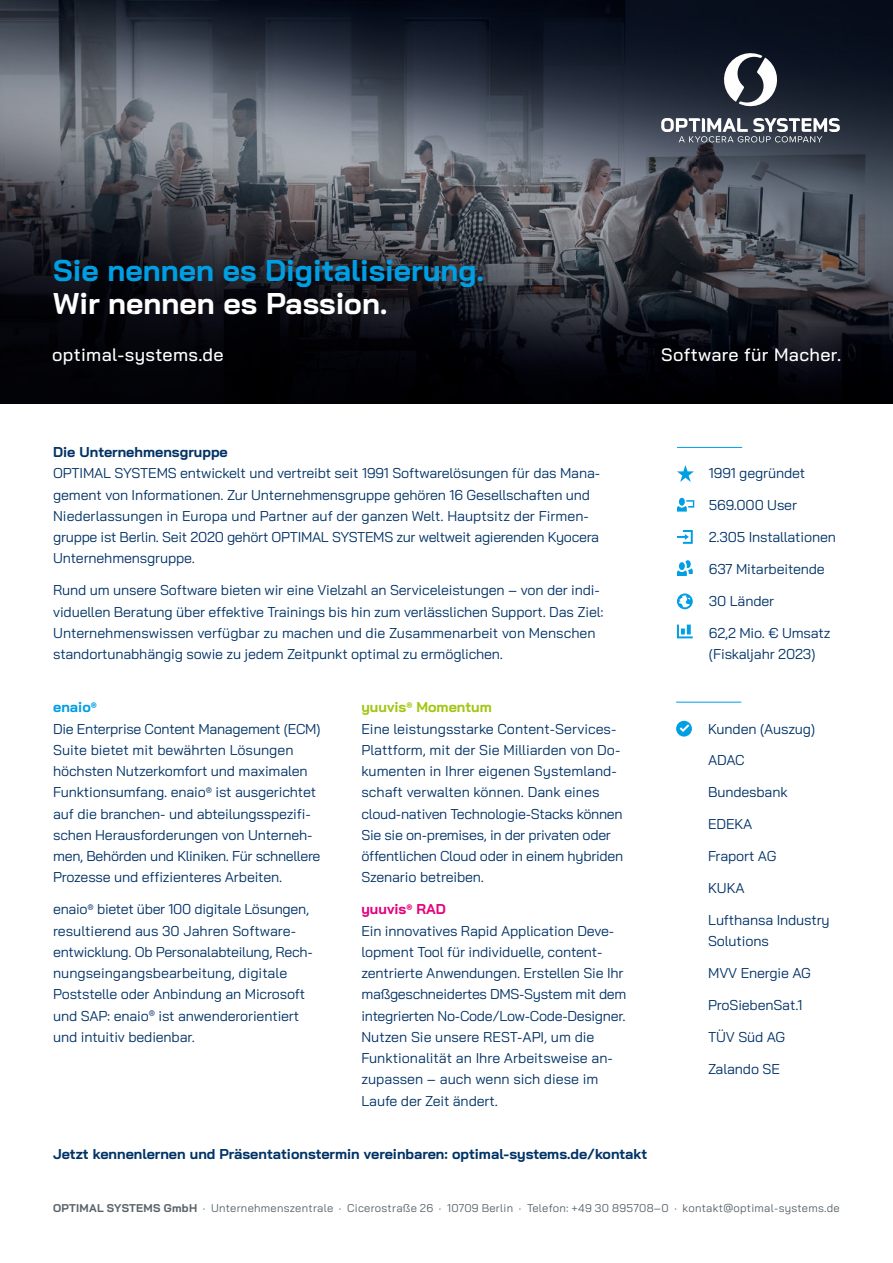
<style>
.page{position:relative;width:893px;height:1263px;background:#fff}
.page>*{position:absolute;margin:0;border:0;box-sizing:border-box;transform-origin:0 0}
.t1{font:700 30px "Bai Jamjuree";color:#009ee3}
.t2{font:700 30px "Bai Jamjuree";color:#fff}
.t3{font:500 18px "Bai Jamjuree";letter-spacing:.02em;color:#fff}
.t4{font:14.25px/21.3px "Bai Jamjuree";letter-spacing:-.01em;color:#003266}
.t5{font:700 14.25px "Bai Jamjuree";color:#003266}
.t6{font:11.25px "Bai Jamjuree";letter-spacing:.025em;color:#586369}
.s1{font-weight:700;color:#009ee3}
.s2{font-weight:700;color:#a2c613}
.s3{font-weight:700;color:#e5007d}
.s4{font-weight:700}
</style>
<div class="page">
<img style="left:0;top:0;width:893px;height:404px">
<hr style="left:677px;top:447px;width:65px;height:1px;background:#009ee3">
<svg style="left:677px;top:465px;width:17px;height:17px"></svg>
<svg style="left:677px;top:625px;width:16px;height:13px"></svg>
<svg style="left:677px;top:560px;width:16px;height:16px"></svg>
<svg style="left:677px;top:530px;width:16px;height:14px"></svg>
<svg style="left:677px;top:593px;width:16px;height:16px"></svg>
<div style="left:679px;top:498px;width:6px;height:8px;background:#009ee3;border-radius:50%"></div>
<svg style="left:677px;top:500px;width:17px;height:12px"></svg>
<hr style="left:676px;top:702px;width:65px;height:1px;background:#009ee3">
<svg style="left:676px;top:721px;width:16px;height:15px"></svg>
<svg style="left:720px;top:50px;width:60px;height:60px"></svg>
<svg style="left:661px;top:118px;width:179px;height:24px"></svg>
<h1 class="t1" style="left:53px;top:259px;width:432px">Sie nennen es Digitalisierung.</h1>
<h1 class="t2" style="left:53px;top:292px;width:336px">Wir nennen es Passion.</h1>
<p class="t3" style="left:52px;top:349px;width:173px">optimal-systems.de</p>
<p class="t3" style="left:661px;top:349px;width:181px">Software für Macher.</p>
<p class="t5" style="left:53px;top:447px;width:176px">Die Unternehmensgruppe</p>
<p class="t4" style="left:53px;top:464px;width:548px">OPTIMAL SYSTEMS entwickelt und vertreibt seit 1991 Softwarelösungen für das Mana&shy;ge ment von Informationen. Zur Unternehmensgruppe gehören 16 Gesellschaften und Niederlassungen in Europa und Partner auf der ganzen Welt. Hauptsitz der Firmen&shy;gruppe ist Berlin. Seit 2020 gehört OPTIMAL SYSTEMS zur weltweit agierenden Kyocera Unternehmensgruppe.</p>
<p class="t4" style="left:53px;top:581px;width:552px">Rund um unsere Software bieten wir eine Vielzahl an Serviceleistungen – von der indi&shy;viduellen Beratung über effektive Trainings bis hin zum verlässlichen Support. Das Ziel:<br>Unternehmenswissen verfügbar zu machen und die Zusammenarbeit von Menschen standortunabhängig sowie zu jedem Zeitpunkt optimal zu ermöglichen.</p>
<p class="t4" style="left:53px;top:698px;width:269px"><span class="s1">enaio</span><sup>®<br></sup>Die Enterprise Content Management (ECM)<br>Suite bietet mit bewährten Lö sungen höchsten Nutzerkomfort und maximalen Funktionsumfang. enaio<sup>®</sup> ist ausge richtet auf die branchen- und abteilungs spe zi fi&shy;schen Herausforderungen von Unterneh&shy;men, Behörden und Kliniken. Für schnellere Prozesse und effizienteres Arbeiten.</p>
<p class="t4" style="left:53px;top:900px;width:261px">enaio<sup>®</sup> bietet über 100 digitale Lösungen, resultierend aus 30 Jahren Software&shy;entwicklung. Ob Personalabteilung, Rech&shy;nungseingangsbearbeitung, digitale Post stelle oder Anbindung an Microsoft und SAP: enaio<sup>®</sup> ist anwenderorientiert und intuitiv bedienbar.</p>
<p class="t4" style="left:361px;top:698px;width:263px"><span class="s2">yuuvis</span><sup>®</sup> <span class="s2">Momentum<br></span>Eine leistungsstarke Content-Services-Plattform, mit der Sie Milliarden von Do&shy;ku menten in Ihrer eigenen Systemland&shy;schaft verwalten können. Dank eines cloud- nativen Technologie-Stacks können Sie sie on-premises, in der privaten oder öffent lichen Cloud oder in einem hybriden Szenario betreiben.</p>
<p class="t4" style="left:361px;top:900px;width:266px"><span class="s3">yuuvis</span><sup>®</sup> <span class="s3">RAD<br></span>Ein innovatives Rapid Application Deve&shy;lopment Tool für individuelle, content&shy;zentrierte Anwendungen. Erstellen Sie Ihr maßgeschneidertes DMS-System mit dem integrierten No-Code/Low-Code-Designer.<br>Nutzen Sie unsere REST-API, um die Funktionalität an Ihre Arbeitsweise an&shy;zupassen – auch wenn sich diese im Laufe der Zeit ändert.</p>
<p class="t5" style="left:53px;top:1148px;width:596px">Jetzt kennenlernen und Präsentationstermin vereinbaren: optimal-systems.de/kontakt</p>
<p class="t4" style="left:709px;top:464px;width:98px">1991 gegründet</p>
<p class="t4" style="left:709px;top:496px;width:90px">569.000 User</p>
<p class="t4" style="left:709px;top:528px;width:129px">2.305 Installationen</p>
<p class="t4" style="left:709px;top:560px;width:117px">637 Mitarbeitende</p>
<p class="t4" style="left:709px;top:592px;width:67px">30 Länder</p>
<p class="t4" style="left:709px;top:623px;width:123px">62,2 Mio. € Umsatz (Fiskaljahr 2023)</p>
<p class="t4" style="left:708px;top:719px;width:109px">Kunden (Auszug)</p>
<p class="t4" style="left:708px;top:751px;width:38px">ADAC</p>
<p class="t4" style="left:708px;top:783px;width:81px">Bundesbank</p>
<p class="t4" style="left:708px;top:815px;width:46px">EDEKA</p>
<p class="t4" style="left:708px;top:847px;width:70px">Fraport AG</p>
<p class="t4" style="left:708px;top:879px;width:38px">KUKA</p>
<p class="t4" style="left:708px;top:910px;width:123px">Lufthansa Industry<br>Solutions</p>
<p class="t4" style="left:708px;top:964px;width:104px">MVV Energie AG</p>
<p class="t4" style="left:708px;top:996px;width:96px">ProSiebenSat.1</p>
<p class="t4" style="left:708px;top:1027px;width:79px">TÜV Süd AG</p>
<p class="t4" style="left:708px;top:1059px;width:73px">Zalando SE</p>
<p class="t6" style="left:53px;top:1204px;width:788px"><span class="s4">OPTIMAL SYSTEMS GmbH</span> · Unternehmenszentrale · Cicerostraße 26 · 10709 Berlin · Telefon: +49 30 895708–0 · kontakt@optimal-systems.de</p>
</div>
